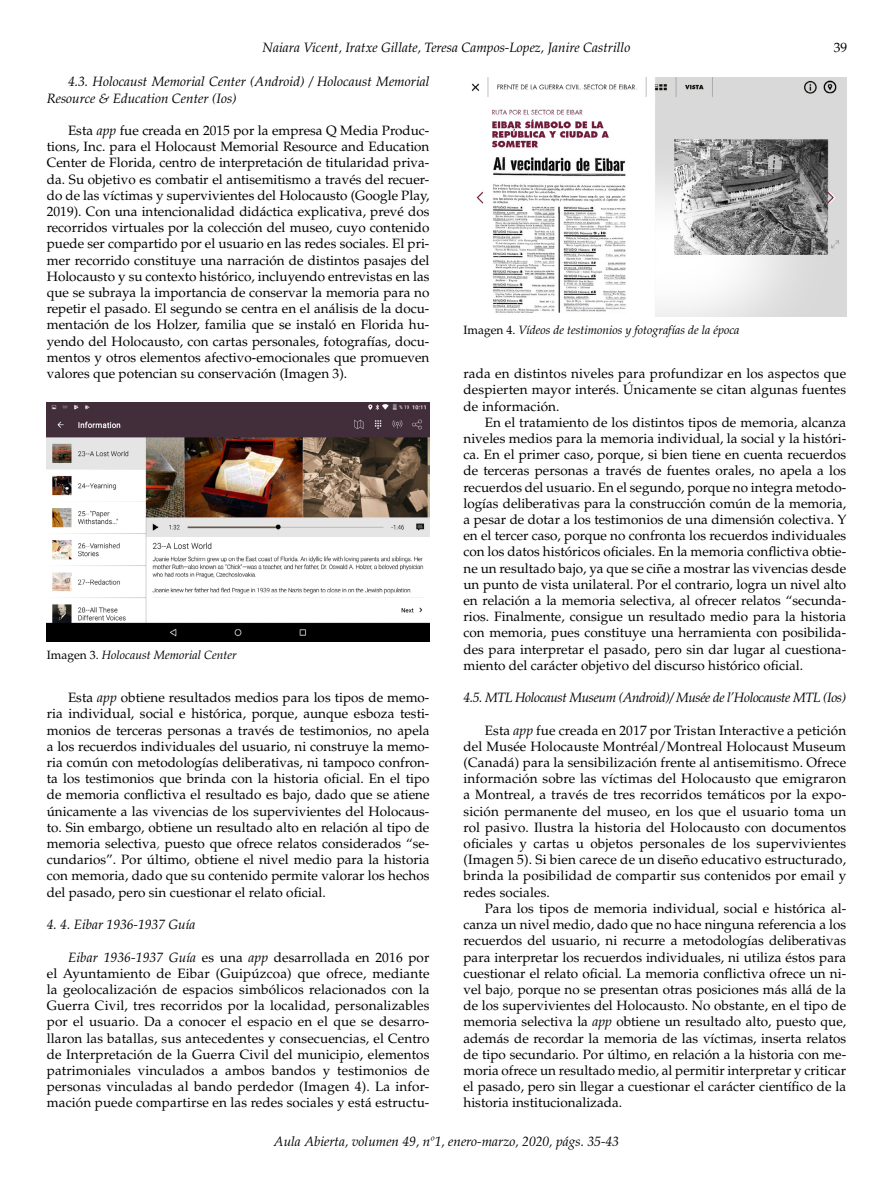
<style>
.page{position:relative;width:893px;height:1191px;background:#fff}
.page>*{position:absolute;margin:0;border:0;box-sizing:border-box;transform-origin:0 0}
.t1{font:13.5px/16.2px "Palatino LT Std";color:#000;text-align:justify}
.t2{font:italic 13.5px/16.2px "Palatino LT Std";color:#000}
.t3{font:italic 13.5px "Palatino LT Std";letter-spacing:-.03em;color:#000}
.t4{font:italic 12px "Palatino LT Std";color:#000}
.s1{font-style:italic}
.s2{font-style:normal}
.s3{color:#4f6228}
</style>
<div class="page">
<img style="left:47px;top:402px;width:382px;height:239px">
<img style="left:471px;top:78px;width:375px;height:239px">
<p class="t2" style="left:263px;top:40px;width:369px">Naiara Vicent, Iratxe Gillate, Teresa Campos-Lopez, Janire Castrillo</p>
<p class="t1" style="left:834px;top:40px;width:15px">39</p>
<p class="t2" style="left:47px;top:74px;width:384px;text-indent:21px">4.3. Holocaust Memorial Center (Android) / Holocaust Memorial<br>Resource &amp; Education Center (Ios)</p>
<p class="t1" style="left:47px;top:123px;width:384px;text-indent:21px">Esta <span class="s1">app</span> fue creada en 2015 por la empresa Q Media Produc&shy;tions, Inc. para el Holocaust Memorial Resource and Education Center de Florida, centro de interpretación de titularidad priva&shy;da. Su objetivo es combatir el antisemitismo a través del recuer&shy;do de las víctimas y supervivientes del Holocausto (Google Play, 2019). Con una intencionalidad didáctica explicativa, prevé dos recorridos virtuales por la colección del museo, cuyo contenido puede ser compartido por el usuario en las redes sociales. El pri&shy;mer recorrido constituye una narración de distintos pasajes del Holocausto y su contexto histórico, incluyendo entrevistas en las que se subraya la importancia de conservar la memoria para no repetir el pasado. El segundo se centra en el análisis de la docu&shy;mentación de los Holzer, familia que se instaló en Florida hu&shy;yendo del Holocausto, con cartas personales, fotografías, docu&shy;mentos y otros elementos afectivo-emocionales que promueven valores que potencian su conservación (Imagen 3).</p>
<p class="t4" style="left:47px;top:648px;width:191px"><span class="s2">Imagen 3.</span> Holocaust Memorial Center</p>
<p class="t1" style="left:47px;top:690px;width:384px;text-indent:21px">Esta <span class="s1">app</span> obtiene resultados medios para los tipos de memo&shy;ria individual, social e histórica, porque, aunque esboza testi&shy;monios de terceras personas a través de testimonios, no apela a los recuerdos individuales del usuario, ni construye la memo&shy;ria común con metodologías deliberativas, ni tampoco confron&shy;ta los testimonios que brinda con la historia oficial. En el tipo de memoria conflictiva el resultado es bajo, dado que se atiene únicamente a las vivencias de los supervivientes del Holocaus&shy;to. Sin embargo, obtiene un resultado alto en relación al tipo de memoria selectiva<span class="s3">,</span> puesto que ofrece relatos considerados “se&shy;cundarios”. Por último, obtiene el nivel medio para la historia con memoria, dado que su contenido permite valorar los hechos del pasado, pero sin cuestionar el relato oficial.</p>
<p class="t2" style="left:47px;top:916px;width:150px">4. 4. Eibar 1936-1937 Guía</p>
<p class="t1" style="left:47px;top:949px;width:384px;text-indent:21px"><span class="s1">Eibar 1936-1937 Guía</span> es una <span class="s1">app</span> desarrollada en 2016 por el Ayuntamiento de Eibar (Guipúzcoa) que ofrece, mediante la geolocalización de espacios simbólicos relacionados con la Guerra Civil, tres recorridos por la localidad, personalizables por el usuario. Da a conocer el espacio en el que se desarro&shy;llaron las batallas, sus antecedentes y consecuencias, el Centro de Interpretación de la Guerra Civil del municipio, elementos patrimoniales vinculados a ambos bandos y testimonios de personas vinculadas al bando perdedor (Imagen 4). La infor&shy;mación puede compartirse en las redes sociales y está estructu-</p>
<p class="t4" style="left:463px;top:323px;width:278px"><span class="s2">Imagen 4.</span> Vídeos de testimonios y fotografías de la época</p>
<p class="t1" style="left:463px;top:366px;width:384px">rada en distintos niveles para profundizar en los aspectos que despierten mayor interés. Únicamente se citan algunas fuentes de información.</p>
<p class="t1" style="left:463px;top:414px;width:384px;text-indent:21px">En el tratamiento de los distintos tipos de memoria, alcanza niveles medios para la memoria individual, la social y la históri&shy;ca. En el primer caso, porque, si bien tiene en cuenta recuerdos de terceras personas a través de fuentes orales, no apela a los recuerdos del usuario. En el segundo, porque no integra metodo&shy;logías deliberativas para la construcción común de la memoria, a pesar de dotar a los testimonios de una dimensión colectiva. Y en el tercer caso, porque no confronta los recuerdos individuales con los datos históricos oficiales. En la memoria conflictiva obtie&shy;ne un resultado bajo, ya que se ciñe a mostrar las vivencias desde un punto de vista unilateral. Por el contrario, logra un nivel alto en relación a la memoria selectiva, al ofrecer relatos “secunda&shy;rios. Finalmente, consigue un resultado medio para la historia con memoria, pues constituye una herramienta con posibilida&shy;des para interpretar el pasado, pero sin dar lugar al cuestiona&shy;miento del carácter objetivo del discurso histórico oficial.</p>
<p class="t3" style="left:463px;top:690px;width:384px">4.5. MTL Holocaust Museum (Android)/ Musée de l’Holocauste MTL (Ios)</p>
<p class="t1" style="left:463px;top:722px;width:384px;text-indent:21px">Esta <span class="s1">app</span> fue creada en 2017 por Tristan Interactive a petición del Musée Holocauste Montréal/Montreal Holocaust Museum (Canadá) para la sensibilización frente al antisemitismo. Ofrece información sobre las víctimas del Holocausto que emigraron a Montreal, a través de tres recorridos temáticos por la expo&shy;sición permanente del museo, en los que el usuario toma un rol pasivo. Ilustra la historia del Holocausto con documentos oficiales y cartas u objetos personales de los supervivientes (Imagen 5). Si bien carece de un diseño educativo estructurado, brinda la posibilidad de compartir sus contenidos por email y redes sociales.</p>
<p class="t1" style="left:463px;top:900px;width:384px;text-indent:21px">Para los tipos de memoria individual, social e histórica al&shy;canza un nivel medio, dado que no hace ninguna referencia a los recuerdos del usuario, ni recurre a metodologías deliberativas para interpretar los recuerdos individuales, ni utiliza éstos para cuestionar el relato oficial. La memoria conflictiva ofrece un ni&shy;vel bajo<span class="s3">,</span> porque no se presentan otras posiciones más allá de la de los supervivientes del Holocausto. No obstante, en el tipo de memoria selectiva la <span class="s1">app</span> obtiene un resultado alto, puesto que, además de recordar la memoria de las víctimas, inserta relatos de tipo secundario. Por último, en relación a la historia con me&shy;moria ofrece un resultado medio, al permitir interpretar y criticar el pasado, pero sin llegar a cuestionar el carácter científico de la historia institucionalizada.</p>
<p class="t2" style="left:274px;top:1133px;width:346px">Aula Abierta, volumen 49, nº1, enero-marzo, 2020, págs. 35-43</p>
</div>
